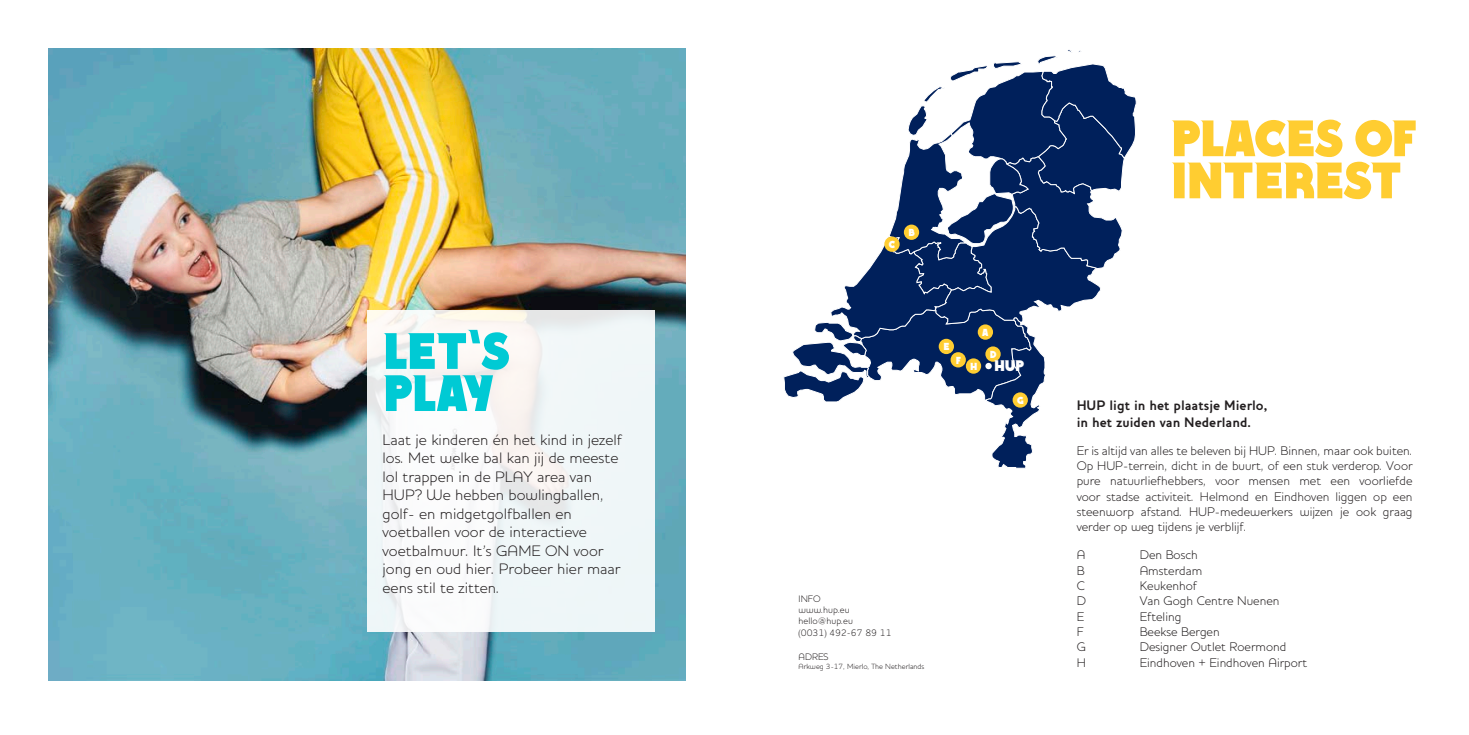
<style>
.page{position:relative;width:1469px;height:735px;background:#fff}
.page>*{position:absolute;margin:0;border:0;box-sizing:border-box;transform-origin:0 0}
.t1{font:50.93px/42px "Essay Display";color:#ffcd31}
.t2{font:50.93px "Essay Display";letter-spacing:-.01em;color:#00cad4}
.Pull_Quote{font:300 15.4px/18.6px "Houschka";color:#231f20}
.t3{font:15.22px "Essay Display";color:#fff}
.Body_Text_-_Justifie{font:700 14px/16.8px "Houschka";color:#231f20}
.Body_Text_-_Justifie-2{font:300 12.78px/15.2px "Houschka";color:#231f20;text-align:justify}
.t4{font:10.15px "Essay Display";color:#fff}
.Body_Text{font:300 9.62px "Houschka";color:#231f20}
.Body_Text-2{font:300 7.7px "Houschka";color:#231f20}
</style>
<div class="page">
<img style="left:49px;top:49px;width:636px;height:630px">
<svg style="left:367px;top:310px;width:288px;height:321px;fill:#f1f7f8"></svg>
<svg style="left:783px;top:50px;width:353px;height:418px"></svg>
<div style="left:977px;top:324px;width:16px;height:15px;background:#ffcd31;border-radius:50%"></div>
<div style="left:903px;top:224px;width:16px;height:16px;background:#ffcd31;border-radius:50%"></div>
<div style="left:884px;top:236px;width:15px;height:16px;background:#ffcd31;border-radius:50%"></div>
<div style="left:985px;top:346px;width:15px;height:15px;background:#ffcd31;border-radius:50%"></div>
<div style="left:938px;top:338px;width:16px;height:16px;background:#ffcd31;border-radius:50%"></div>
<div style="left:950px;top:352px;width:15px;height:15px;background:#ffcd31;border-radius:50%"></div>
<div style="left:1012px;top:392px;width:15px;height:15px;background:#ffcd31;border-radius:50%"></div>
<div style="left:965px;top:358px;width:16px;height:15px;background:#ffcd31;border-radius:50%"></div>
<svg style="left:985px;top:362px;width:6px;height:7px"></svg>
<p class="t2" style="left:382px;top:312px;width:129px">LET’S</p>
<p class="t2" style="left:382px;top:354px;width:112px">PLAY</p>
<p class="Pull_Quote" style="left:382px;top:430px;width:241px">Laat je kinderen én het kind in jezelf los. Met welke bal kan jij de meeste lol trappen in de PLAY area van<br>HUP? We hebben bowlingballen, golf- en midgetgolfballen en voetballen voor de interactieve voetbalmuur. It’s GAME ON voor jong en oud hier. Probeer hier maar eens stil te zitten.</p>
<p class="t4" style="left:888px;top:237px;width:8px">C</p>
<p class="t4" style="left:908px;top:225px;width:8px">B</p>
<p class="t4" style="left:943px;top:339px;width:7px">E</p>
<p class="t4" style="left:955px;top:352px;width:7px">F</p>
<p class="t4" style="left:982px;top:324px;width:8px">A</p>
<p class="t4" style="left:989px;top:346px;width:8px">D</p>
<p class="t4" style="left:970px;top:358px;width:8px">H</p>
<p class="t3" style="left:994px;top:354px;width:32px">HUP</p>
<p class="t4" style="left:1017px;top:392px;width:8px">G</p>
<p class="Body_Text" style="left:798px;top:592px;width:23px">INFO</p>
<p class="Body_Text" style="left:798px;top:603px;width:53px">www.hup.eu</p>
<p class="Body_Text" style="left:798px;top:615px;width:56px">hello@hup.eu</p>
<p class="Body_Text" style="left:798px;top:626px;width:94px">(0031) 492-67 89 11</p>
<p class="Body_Text" style="left:798px;top:650px;width:31px">ADRES</p>
<p class="Body_Text-2" style="left:798px;top:661px;width:127px">Arkweg 3-17, Mierlo, The Netherlands</p>
<p class="t1" style="left:1170px;top:116px;width:247px">PLACES OF<br>INTEREST</p>
<p class="Body_Text_-_Justifie" style="left:1076px;top:396px;width:192px">HUP ligt in het plaatsje Mierlo, in het zuiden van Nederland.</p>
<p class="Body_Text_-_Justifie-2" style="left:1076px;top:442px;width:337px">Er is altijd van alles te beleven bij HUP. Binnen, maar ook buiten.<br>Op HUP-terrein, dicht in de buurt, of een stuk verderop. Voor pure natuurliefhebbers, voor mensen met een voorliefde voor stadse activiteit. Helmond en Eindhoven liggen op een steenworp afstand. HUP-medewerkers wijzen je ook graag verder op weg tijdens je verblijf.</p>
<p class="Body_Text_-_Justifie-2" style="left:1076px;top:547px;width:10px">A</p>
<p class="Body_Text_-_Justifie-2" style="left:1139px;top:547px;width:59px">Den Bosch</p>
<p class="Body_Text_-_Justifie-2" style="left:1076px;top:562px;width:9px">B</p>
<p class="Body_Text_-_Justifie-2" style="left:1139px;top:562px;width:64px">Amsterdam</p>
<p class="Body_Text_-_Justifie-2" style="left:1076px;top:577px;width:10px">C</p>
<p class="Body_Text_-_Justifie-2" style="left:1139px;top:577px;width:59px">Keukenhof</p>
<p class="Body_Text_-_Justifie-2" style="left:1076px;top:593px;width:11px">D</p>
<p class="Body_Text_-_Justifie-2" style="left:1139px;top:593px;width:141px">Van Gogh Centre Nuenen</p>
<p class="Body_Text_-_Justifie-2" style="left:1076px;top:608px;width:9px">E</p>
<p class="Body_Text_-_Justifie-2" style="left:1139px;top:608px;width:43px">Efteling</p>
<p class="Body_Text_-_Justifie-2" style="left:1076px;top:623px;width:8px">F</p>
<p class="Body_Text_-_Justifie-2" style="left:1139px;top:623px;width:82px">Beekse Bergen</p>
<p class="Body_Text_-_Justifie-2" style="left:1076px;top:639px;width:11px">G</p>
<p class="Body_Text_-_Justifie-2" style="left:1139px;top:639px;width:148px">Designer Outlet Roermond</p>
<p class="Body_Text_-_Justifie-2" style="left:1076px;top:654px;width:11px">H</p>
<p class="Body_Text_-_Justifie-2" style="left:1139px;top:654px;width:169px">Eindhoven + Eindhoven Airport</p>
</div>
